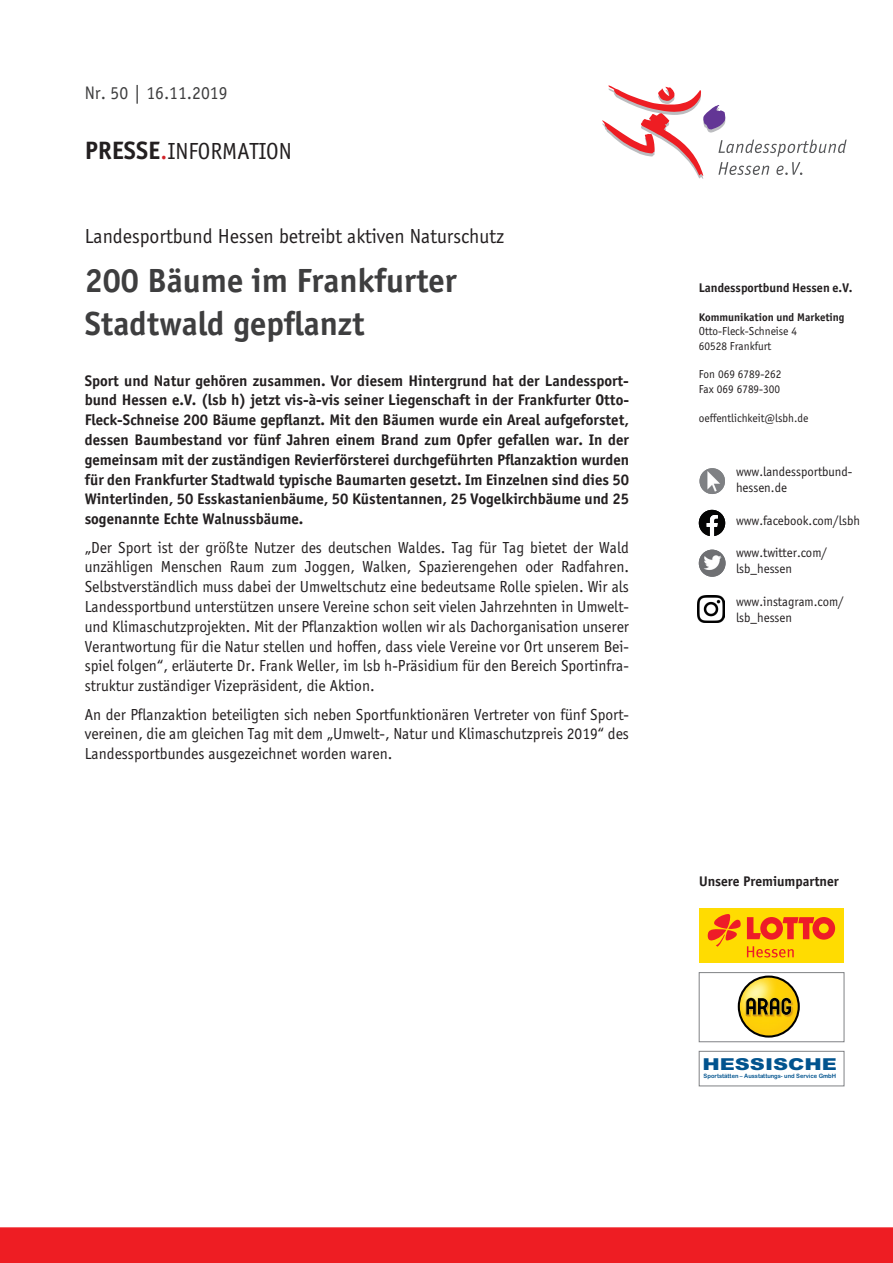
<style>
.page{position:relative;width:893px;height:1263px;background:#fff}
.page>*{position:absolute;margin:0;border:0;box-sizing:border-box;transform-origin:0 0}
.Headline{font:700 36px/43.2px "Sportiv";color:#3e3e3f}
.t1{font:24px "Sportiv";color:#231f20}
.Dachzeile{font:21px "Sportiv";color:#231f20}
.Headline-2{font:18.75px "Sportiv";color:#3e3e3f}
.Grundtext{font:16.5px/19.8px "Sportiv";color:#231f20;text-align:justify}
.Grundtext-2{font:700 16.5px/19.8px "Sportiv";color:#231f20;text-align:justify}
.t2{font:900 16.5px "Arial";color:#01538e;scale:1.27 1}
.t3{font:700 15px "Sportiv";color:#231f20}
.t4{font:13.5px/16.2px "Sportiv";color:#231f20}
.t5{font:700 13.5px "Sportiv";color:#231f20}
.t6{font:12px/14.4px "Sportiv";color:#231f20}
.t7{font:700 12px "Sportiv";color:#231f20}
.t8{font:6px "Arial Rounded MT Bold";color:#01538e;scale:.96 1}
.s1{font-weight:700;font-size:27px}
.s2{font-size:27px;color:#d1232a}
</style>
<div class="page">
<div style="left:0;top:1227px;width:893px;height:36px;background:#ee1d23"></div>
<svg style="left:602px;top:85px;width:245px;height:94px"></svg>
<div style="left:699px;top:908px;width:145px;height:54px;background:#ffdc01"></div>
<svg style="left:747px;top:917px;width:88px;height:23px"></svg>
<svg style="left:708px;top:914px;width:33px;height:33px"></svg>
<svg style="left:747px;top:946px;width:47px;height:11px"></svg>
<svg style="left:738px;top:975px;width:62px;height:62px"></svg>
<img style="left:740px;top:978px;width:58px;height:57px;border-radius:29px">
<svg style="left:746px;top:997px;width:45px;height:18px"></svg>
<div style="left:699px;top:972px;width:145px;height:70px;border:1px solid #808285"></div>
<div style="left:699px;top:1051px;width:145px;height:35px;border:1px solid #808285"></div>
<img style="left:698px;top:595px;width:27px;height:27px">
<svg style="left:699px;top:510px;width:26px;height:26px"></svg>
<img style="left:699px;top:550px;width:26px;height:27px;border-radius:13px">
<img style="left:699px;top:468px;width:26px;height:26px;border-radius:13px">
<p class="Headline-2" style="left:85px;top:83px;width:144px">Nr. 50 | 16.11.2019</p>
<h2 class="t1" style="left:85px;top:138px;width:209px"><span class="s1">PRESSE</span><span class="s2">.</span>INFORMATION</h2>
<p class="Dachzeile" style="left:85px;top:225px;width:421px">Landesportbund Hessen betreibt aktiven Naturschutz</p>
<p class="Headline" style="left:85px;top:258px;width:373px">200 Bäume im Frankfurter<br>Stadtwald gepflanzt</p>
<p class="Grundtext-2" style="left:85px;top:370px;width:546px">Sport und Natur gehören zusammen. Vor diesem Hintergrund hat der Landessport&shy;bund Hessen e.V. (lsb h) jetzt vis-à-vis seiner Liegenschaft in der Frankfurter Otto-Fleck-Schneise 200 Bäume gepflanzt. Mit den Bäumen wurde ein Areal aufgeforstet, dessen Baumbestand vor fünf Jahren einem Brand zum Opfer gefallen war. In der gemeinsam mit der zuständigen Revierförsterei durchgeführten Pflanzaktion wurden für den Frankfurter Stadtwald typische Baumarten gesetzt. Im Einzelnen sind dies 50<br>Winterlinden, 50 Esskastanienbäume, 50 Küstentannen, 25 Vogelkirchbäume und 25 sogenannte Echte Walnussbäume.</p>
<p class="Grundtext" style="left:85px;top:537px;width:546px">„Der Sport ist der größte Nutzer des deutschen Waldes. Tag für Tag bietet der Wald unzähligen Menschen Raum zum Joggen, Walken, Spazierengehen oder Radfahren.<br>Selbstverständlich muss dabei der Umweltschutz eine bedeutsame Rolle spielen. Wir als Landessportbund unterstützen unsere Vereine schon seit vielen Jahrzehnten in Umwelt&shy;und Klimaschutzprojekten. Mit der Pflanzaktion wollen wir als Dachorganisation unserer Verantwortung für die Natur stellen und hoffen, dass viele Vereine vor Ort unserem Bei&shy;spiel folgen“, erläuterte Dr. Frank Weller, im lsb h-Präsidium für den Bereich Sportinfra&shy;struktur zuständiger Vizepräsident, die Aktion.</p>
<p class="Grundtext" style="left:85px;top:704px;width:546px">An der Pflanzaktion beteiligten sich neben Sportfunktionären Vertreter von fünf Sport&shy;vereinen, die am gleichen Tag mit dem „Umwelt-, Natur und Klimaschutzpreis 2019“ des Landessportbundes ausgezeichnet worden waren.</p>
<p class="t5" style="left:699px;top:280px;width:155px">Landessportbund Hessen e.V.</p>
<p class="t7" style="left:699px;top:310px;width:147px">Kommunikation und Marketing</p>
<p class="t6" style="left:699px;top:324px;width:100px">Otto-Fleck-Schneise 4<br>60528 Frankfurt</p>
<p class="t6" style="left:699px;top:367px;width:84px">Fon 069 6789-262<br>Fax 069 6789-300</p>
<p class="t6" style="left:699px;top:410px;width:111px">oeffentlichkeit@lsbh.de</p>
<p class="t4" style="left:736px;top:464px;width:118px">www.landessportbund&shy;hessen.de</p>
<p class="t4" style="left:736px;top:512px;width:125px">www.facebook.com/lsbh</p>
<p class="t4" style="left:736px;top:545px;width:93px">www.twitter.com/ lsb_hessen</p>
<p class="t4" style="left:736px;top:593px;width:109px">www.instagram.com/ lsb_hessen</p>
<p class="t3" style="left:699px;top:872px;width:141px">Unsere Premiumpartner</p>
<p class="t2" style="left:702px;top:1052px;width:108px">HESSISCHE</p>
<p class="t8" style="left:704px;top:1072px;width:140px">Sportstätten – Ausstattungs- und Service GmbH</p>
</div>
